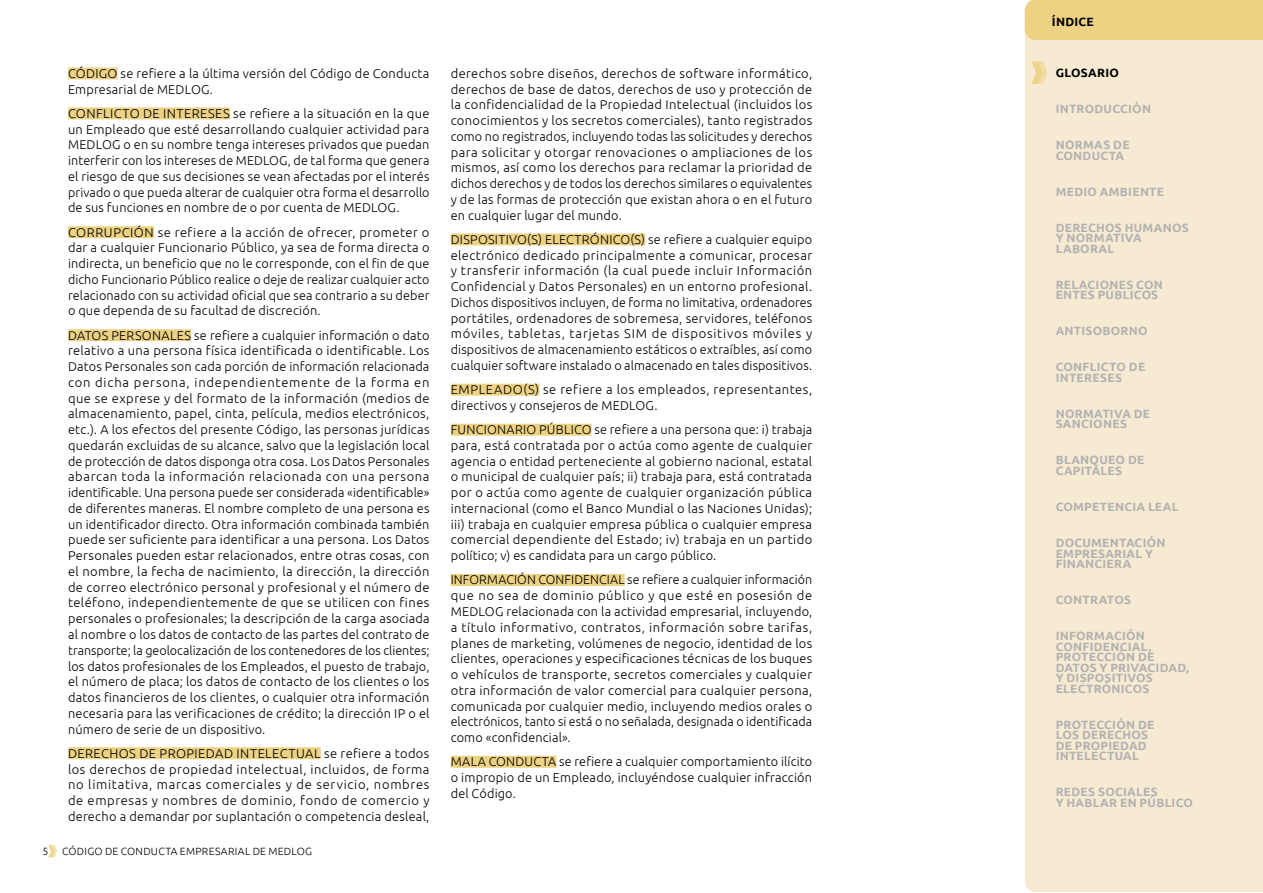
<style>
.page{position:relative;width:1263px;height:893px;background:#fff}
.page>*{position:absolute;margin:0;border:0;box-sizing:border-box;transform-origin:0 0}
.testo{font:300 12.75px/15.8px "Ubuntu";letter-spacing:.015em;color:#000;text-align:justify}
.testo-2{font:300 12.75px/15.8px "Ubuntu";letter-spacing:.035em;color:#000}
.MENU_LATERALE{font:700 12px/10.5px "Ubuntu";letter-spacing:.02em;color:#b3b2b2}
.MENU_LATERALE-2{font:700 12px "Ubuntu";letter-spacing:.02em;color:#000}
.t1{font:300 10.5px "Ubuntu";letter-spacing:.025em;color:#000}
</style>
<div class="page">
<div style="left:68px;top:67px;width:50px;height:12px;background:#edd284"></div>
<div style="left:68px;top:107px;width:162px;height:12px;background:#edd284"></div>
<div style="left:68px;top:226px;width:86px;height:12px;background:#edd284"></div>
<div style="left:68px;top:329px;width:123px;height:12px;background:#edd284"></div>
<div style="left:68px;top:747px;width:253px;height:12px;background:#edd284"></div>
<div style="left:451px;top:233px;width:194px;height:12px;background:#edd284"></div>
<div style="left:451px;top:384px;width:88px;height:12px;background:#edd284"></div>
<div style="left:451px;top:424px;width:141px;height:12px;background:#edd284"></div>
<div style="left:451px;top:574px;width:174px;height:12px;background:#edd284"></div>
<div style="left:451px;top:756px;width:105px;height:12px;background:#edd284"></div>
<div style="left:1025px;top:40px;width:238px;height:852px;background:#f6ebd2"></div>
<div style="left:1025px;top:0;width:238px;height:40px;background:#edd284"></div>
<svg style="left:48px;top:845px;width:9px;height:12px"></svg>
<svg style="left:1031px;top:61px;width:16px;height:23px"></svg>
<p class="testo" style="left:68px;top:65px;width:363px">CÓDIGO se refiere a la última versión del Código de Conducta<br>Empresarial de MEDLOG.</p>
<p class="testo" style="left:68px;top:105px;width:363px">CONFLICTO DE INTERESES se refiere a la situación en la que un Empleado que esté desarrollando cualquier actividad para MEDLOG o en su nombre tenga intereses privados que puedan interferir con los intereses de MEDLOG, de tal forma que genera el riesgo de que sus decisiones se vean afectadas por el interés privado o que pueda alterar de cualquier otra forma el desarrollo de sus funciones en nombre de o por cuenta de MEDLOG.</p>
<p class="testo" style="left:68px;top:224px;width:363px">CORRUPCIÓN se refiere a la acción de ofrecer, prometer o dar a cualquier Funcionario Público, ya sea de forma directa o indirecta, un beneficio que no le corresponde, con el fin de que dicho Funcionario Público realice o deje de realizar cualquier acto relacionado con su actividad oficial que sea contrario a su deber o que dependa de su facultad de discreción.</p>
<p class="testo" style="left:68px;top:327px;width:363px">DATOS PERSONALES se refiere a cualquier información o dato relativo a una persona física identificada o identificable. Los Datos Personales son cada porción de información relacionada con dicha persona, independientemente de la forma en que se exprese y del formato de la información (medios de almacenamiento, papel, cinta, película, medios electrónicos, etc.). A los efectos del presente Código, las personas jurídicas quedarán excluidas de su alcance, salvo que la legislación local de protección de datos disponga otra cosa. Los Datos Personales abarcan toda la información relacionada con una persona identificable. Una persona puede ser considerada «identificable» de diferentes maneras. El nombre completo de una persona es un identificador directo. Otra información combinada también puede ser suficiente para identificar a una persona. Los Datos Personales pueden estar relacionados, entre otras cosas, con el nombre, la fecha de nacimiento, la dirección, la dirección de correo electrónico personal y profesional y el número de teléfono, independientemente de que se utilicen con fines personales o profesionales; la descripción de la carga asociada al nombre o los datos de contacto de las partes del contrato de transporte; la geolocalización de los contenedores de los clientes; los datos profesionales de los Empleados, el puesto de trabajo, el número de placa; los datos de contacto de los clientes o los datos financieros de los clientes, o cualquier otra información necesaria para las verificaciones de crédito; la dirección IP o el número de serie de un dispositivo.</p>
<p class="testo" style="left:68px;top:745px;width:363px">DERECHOS DE PROPIEDAD INTELECTUAL se refiere a todos los derechos de propiedad intelectual, incluidos, de forma no limitativa, marcas comerciales y de servicio, nombres de empresas y nombres de dominio, fondo de comercio y derecho a demandar por suplantación o competencia desleal,</p>
<p class="t1" style="left:43px;top:844px;width:7px">5</p>
<p class="t1" style="left:62px;top:844px;width:252px">CÓDIGO DE CONDUCTA EMPRESARIAL DE MEDLOG</p>
<p class="testo" style="left:451px;top:65px;width:363px">derechos sobre diseños, derechos de software informático, derechos de base de datos, derechos de uso y protección de la confidencialidad de la Propiedad Intelectual (incluidos los conocimientos y los secretos comerciales), tanto registrados como no registrados, incluyendo todas las solicitudes y derechos para solicitar y otorgar renovaciones o ampliaciones de los mismos, así como los derechos para reclamar la prioridad de dichos derechos y de todos los derechos similares o equivalentes y de las formas de protección que existan ahora o en el futuro en cualquier lugar del mundo.</p>
<p class="testo" style="left:451px;top:231px;width:363px">DISPOSITIVO(S) ELECTRÓNICO(S) se refiere a cualquier equipo electrónico dedicado principalmente a comunicar, procesar y transferir información (la cual puede incluir Información Confidencial y Datos Personales) en un entorno profesional.<br>Dichos dispositivos incluyen, de forma no limitativa, ordenadores portátiles, ordenadores de sobremesa, servidores, teléfonos móviles, tabletas, tarjetas SIM de dispositivos móviles y dispositivos de almacenamiento estáticos o extraíbles, así como cualquier software instalado o almacenado en tales dispositivos.</p>
<p class="testo-2" style="left:451px;top:381px;width:363px">EMPLEADO(S) se refiere a los empleados, representantes, directivos y consejeros de MEDLOG.</p>
<p class="testo" style="left:451px;top:421px;width:363px">FUNCIONARIO PÚBLICO se refiere a una persona que: i) trabaja para, está contratada por o actúa como agente de cualquier agencia o entidad perteneciente al gobierno nacional, estatal o municipal de cualquier país; ii) trabaja para, está contratada por o actúa como agente de cualquier organización pública internacional (como el Banco Mundial o las Naciones Unidas); iii) trabaja en cualquier empresa pública o cualquier empresa comercial dependiente del Estado; iv) trabaja en un partido político; v) es candidata para un cargo público.</p>
<p class="testo" style="left:451px;top:572px;width:363px">INFORMACIÓN CONFIDENCIAL se refiere a cualquier información que no sea de dominio público y que esté en posesión de MEDLOG relacionada con la actividad empresarial, incluyendo, a título informativo, contratos, información sobre tarifas, planes de marketing, volúmenes de negocio, identidad de los clientes, operaciones y especificaciones técnicas de los buques o vehículos de transporte, secretos comerciales y cualquier otra información de valor comercial para cualquier persona, comunicada por cualquier medio, incluyendo medios orales o electrónicos, tanto si está o no señalada, designada o identificada como «confidencial».</p>
<p class="testo" style="left:451px;top:753px;width:363px">MALA CONDUCTA se refiere a cualquier comportamiento ilícito o impropio de un Empleado, incluyéndose cualquier infracción del Código.</p>
<p class="MENU_LATERALE-2" style="left:1052px;top:14px;width:43px">ÍNDICE</p>
<p class="MENU_LATERALE-2" style="left:1056px;top:66px;width:65px">GLOSARIO</p>
<p class="MENU_LATERALE" style="left:1056px;top:104px;width:97px">INTRODUCCIÓN</p>
<p class="MENU_LATERALE" style="left:1056px;top:140px;width:75px">NORMAS DE<br>CONDUCTA</p>
<p class="MENU_LATERALE" style="left:1056px;top:186px;width:110px">MEDIO AMBIENTE</p>
<p class="MENU_LATERALE" style="left:1056px;top:222px;width:134px">DERECHOS HUMANOS<br>Y NORMATIVA<br>LABORAL</p>
<p class="MENU_LATERALE" style="left:1056px;top:279px;width:109px">RELACIONES CON<br>ENTES PÚBLICOS</p>
<p class="MENU_LATERALE" style="left:1056px;top:326px;width:93px">ANTISOBORNO</p>
<p class="MENU_LATERALE" style="left:1056px;top:362px;width:91px">CONFLICTO DE<br>INTERESES</p>
<p class="MENU_LATERALE" style="left:1056px;top:408px;width:96px">NORMATIVA DE<br>SANCIONES</p>
<p class="MENU_LATERALE" style="left:1056px;top:455px;width:90px">BLANQUEO DE<br>CAPITALES</p>
<p class="MENU_LATERALE" style="left:1056px;top:501px;width:124px">COMPETENCIA LEAL</p>
<p class="MENU_LATERALE" style="left:1056px;top:537px;width:111px">DOCUMENTACIÓN<br>EMPRESARIAL Y<br>FINANCIERA</p>
<p class="MENU_LATERALE" style="left:1056px;top:594px;width:77px">CONTRATOS</p>
<p class="MENU_LATERALE" style="left:1056px;top:630px;width:135px">INFORMACIÓN<br>CONFIDENCIAL,<br>PROTECCIÓN DE<br>DATOS Y PRIVACIDAD,<br>Y DISPOSITIVOS<br>ELECTRÓNICOS</p>
<p class="MENU_LATERALE" style="left:1056px;top:719px;width:100px">PROTECCIÓN DE<br>LOS DERECHOS<br>DE PROPIEDAD<br>INTELECTUAL</p>
<p class="MENU_LATERALE" style="left:1056px;top:786px;width:139px">REDES SOCIALES<br>Y HABLAR EN PÚBLICO</p>
</div>
